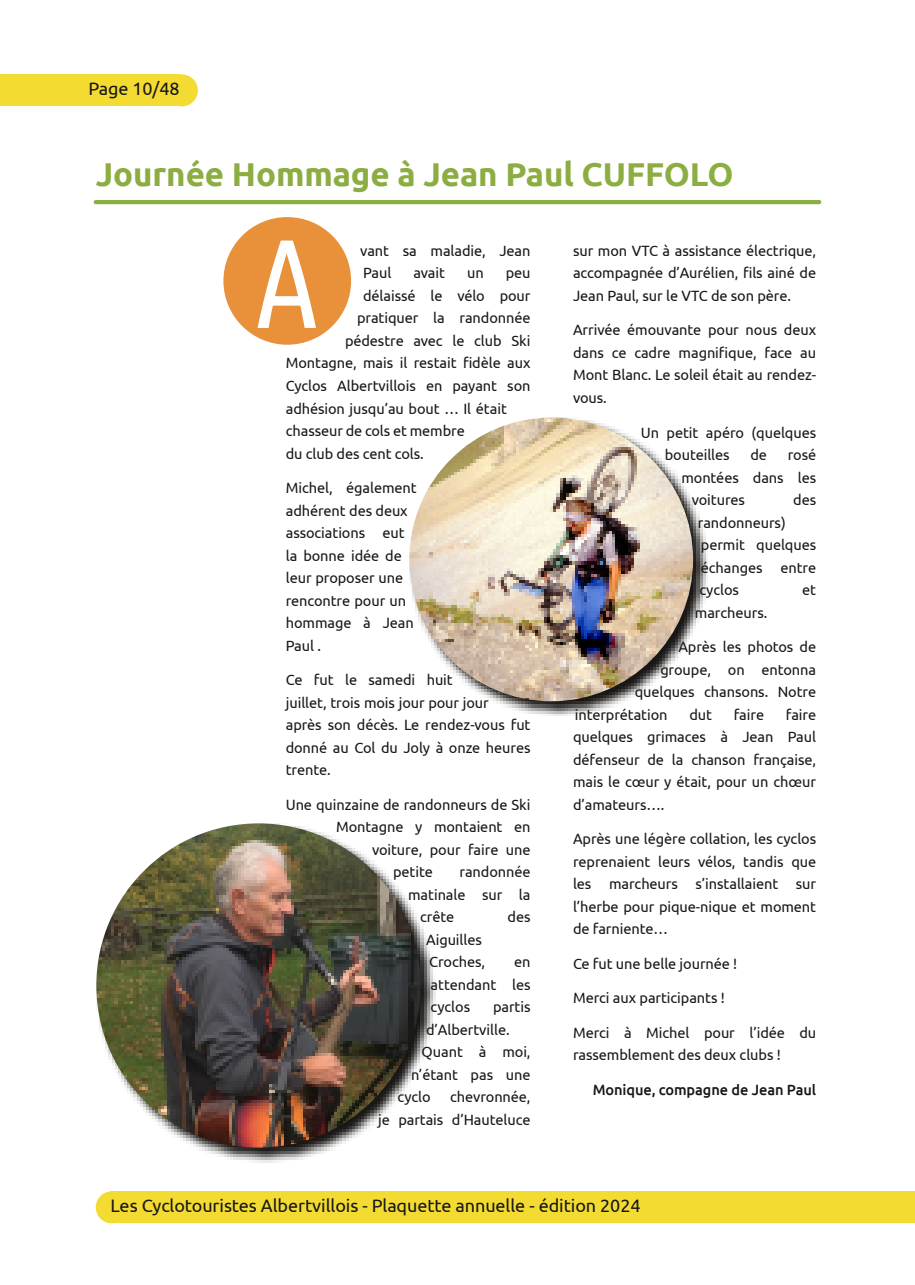
<style>
.page{position:relative;width:915px;height:1285px;background:#fff}
.page>*{position:absolute;margin:0;border:0;box-sizing:border-box;transform-origin:0 0}
.t1{font:126px "Ubuntu Condensed";color:#fff}
.t2{font:700 33px "Ubuntu";letter-spacing:-.005em;color:#8cad42}
.t3{font:18px "Ubuntu";letter-spacing:-.005em;color:#181715}
.t4{font:14.85px/22.5px "Ubuntu";letter-spacing:-.005em;color:#181715}
.t5{font:500 14.85px "Ubuntu";letter-spacing:-.005em;color:#181715}
</style>
<div class="page">
<div style="left:166px;top:74px;width:32px;height:32px;background:#f3db32;border-radius:50%"></div>
<div style="left:0;top:74px;width:181px;height:32px;background:#f3db32"></div>
<div style="left:96px;top:1191px;width:32px;height:31px;background:#f3db32;border-radius:50%"></div>
<div style="left:110px;top:1191px;width:804px;height:31px;background:#f3db32"></div>
<hr style="left:96px;top:200px;width:723px;height:4px;background:#8cad42">
<div style="left:223px;top:217px;width:128px;height:127px;background:#e9913a;border-radius:50%"></div>
<svg style="left:96px;top:823px;width:339px;height:339px"></svg>
<img style="left:96px;top:823px;width:324px;height:324px;border-radius:50%">
<svg style="left:409px;top:417px;width:298px;height:299px"></svg>
<img style="left:409px;top:417px;width:283px;height:284px;border-radius:50%">
<p class="t3" style="left:88px;top:78px;width:93px">Page 10/48</p>
<h2 class="t2" style="left:96px;top:155px;width:639px">Journée Hommage à Jean Paul CUFFOLO</h2>
<h1 class="t1" style="left:255px;top:210px;width:65px">A</h1>
<p class="t4" style="left:360px;top:239px;width:172px">vant sa maladie, Jean<br>Paul</p>
<p class="t4" style="left:413px;top:261px;width:33px">avait</p>
<p class="t4" style="left:467px;top:261px;width:18px">un</p>
<p class="t4" style="left:505px;top:261px;width:26px">peu</p>
<p class="t4" style="left:363px;top:284px;width:169px">délaissé le vélo pour</p>
<p class="t4" style="left:357px;top:306px;width:175px">pratiquer la randonnée</p>
<p class="t4" style="left:345px;top:329px;width:187px">pédestre avec le club Ski</p>
<p class="t4" style="left:286px;top:351px;width:246px">Montagne, mais il restait fidèle aux</p>
<p class="t4" style="left:286px;top:374px;width:246px">Cyclos Albertvillois en payant son</p>
<p class="t4" style="left:286px;top:396px;width:222px">adhésion jusqu’au bout … Il était</p>
<p class="t4" style="left:286px;top:419px;width:181px">chasseur de cols et membre</p>
<p class="t4" style="left:286px;top:441px;width:139px">du club des cent cols.</p>
<p class="t4" style="left:286px;top:476px;width:132px">Michel, également adhérent des deux associations eut la bonne idée de leur proposer une rencontre pour un hommage à Jean<br>Paul .</p>
<p class="t4" style="left:286px;top:668px;width:246px">Ce fut le samedi huit<br>juillet, trois mois jour pour jour<br>après son décès. Le rendez-vous fut donné au Col du Joly à onze heures trente.</p>
<p class="t4" style="left:286px;top:792px;width:246px">Une quinzaine de randonneurs de Ski</p>
<p class="t4" style="left:336px;top:815px;width:196px">Montagne y montaient en</p>
<p class="t4" style="left:372px;top:837px;width:160px">voiture, pour faire une</p>
<p class="t4" style="left:393px;top:860px;width:41px">petite</p>
<p class="t4" style="left:459px;top:860px;width:72px">randonnée</p>
<p class="t4" style="left:408px;top:882px;width:124px">matinale sur la</p>
<p class="t4" style="left:420px;top:905px;width:36px">crête</p>
<p class="t4" style="left:507px;top:905px;width:24px">des</p>
<p class="t4" style="left:426px;top:927px;width:60px">Aiguilles<br>Croches,</p>
<p class="t4" style="left:430px;top:950px;width:101px;text-align:justify;text-indent:83px">en attendant les cyclos</p>
<p class="t4" style="left:493px;top:995px;width:39px">partis</p>
<p class="t4" style="left:426px;top:1017px;width:85px">d’Albertville.</p>
<p class="t4" style="left:421px;top:1040px;width:110px">Quant à moi,</p>
<p class="t4" style="left:411px;top:1062px;width:121px">n’étant pas une</p>
<p class="t4" style="left:397px;top:1085px;width:35px">cyclo</p>
<p class="t4" style="left:378px;top:1085px;width:154px;text-align:right">chevronnée,<br>je partais d’Hauteluce</p>
<p class="t4" style="left:573px;top:239px;width:244px;text-align:justify">sur mon VTC à assistance électrique, accompagnée d’Aurélien, fils ainé de Jean Paul, sur le VTC de son père.</p>
<p class="t4" style="left:573px;top:318px;width:244px;text-align:justify">Arrivée émouvante pour nous deux dans ce cadre magnifique, face au Mont Blanc. Le soleil était au rendez&shy;vous.</p>
<p class="t4" style="left:664px;top:420px;width:153px;text-indent:-24px">Un petit apéro (quelques bouteilles</p>
<p class="t4" style="left:750px;top:443px;width:18px">de</p>
<p class="t4" style="left:787px;top:443px;width:30px">rosé</p>
<p class="t4" style="left:681px;top:465px;width:136px">montées dans les</p>
<p class="t4" style="left:691px;top:488px;width:55px">voitures</p>
<p class="t4" style="left:793px;top:488px;width:24px">des</p>
<p class="t4" style="left:697px;top:510px;width:120px">randonneurs) permit quelques échanges entre cyclos</p>
<p class="t4" style="left:802px;top:578px;width:15px">et</p>
<p class="t4" style="left:694px;top:600px;width:74px">marcheurs.</p>
<p class="t4" style="left:678px;top:635px;width:139px">Après les photos de</p>
<p class="t4" style="left:660px;top:657px;width:157px">groupe, on entonna</p>
<p class="t4" style="left:634px;top:680px;width:183px">quelques chansons. Notre</p>
<p class="t4" style="left:574px;top:702px;width:94px">interprétation</p>
<p class="t4" style="left:689px;top:702px;width:24px">dut</p>
<p class="t4" style="left:733px;top:702px;width:32px">faire</p>
<p class="t4" style="left:573px;top:702px;width:244px;text-align:justify;text-indent:213px">faire quelques grimaces à Jean Paul défenseur de la chanson française, mais le cœur y était, pour un chœur d’amateurs….</p>
<p class="t4" style="left:573px;top:827px;width:244px;text-align:justify">Après une légère collation, les cyclos reprenaient leurs vélos, tandis que les marcheurs s’installaient sur l’herbe pour pique-nique et moment de farniente…</p>
<p class="t4" style="left:573px;top:951px;width:166px">Ce fut une belle journée !</p>
<p class="t4" style="left:573px;top:986px;width:153px">Merci aux participants !</p>
<p class="t4" style="left:573px;top:1020px;width:244px">Merci à Michel pour l’idée du rassemblement des deux clubs !</p>
<p class="t5" style="left:592px;top:1080px;width:225px">Monique, compagne de Jean Paul</p>
<p class="t3" style="left:111px;top:1194px;width:531px">Les Cyclotouristes Albertvillois - Plaquette annuelle - édition 2024</p>
</div>
